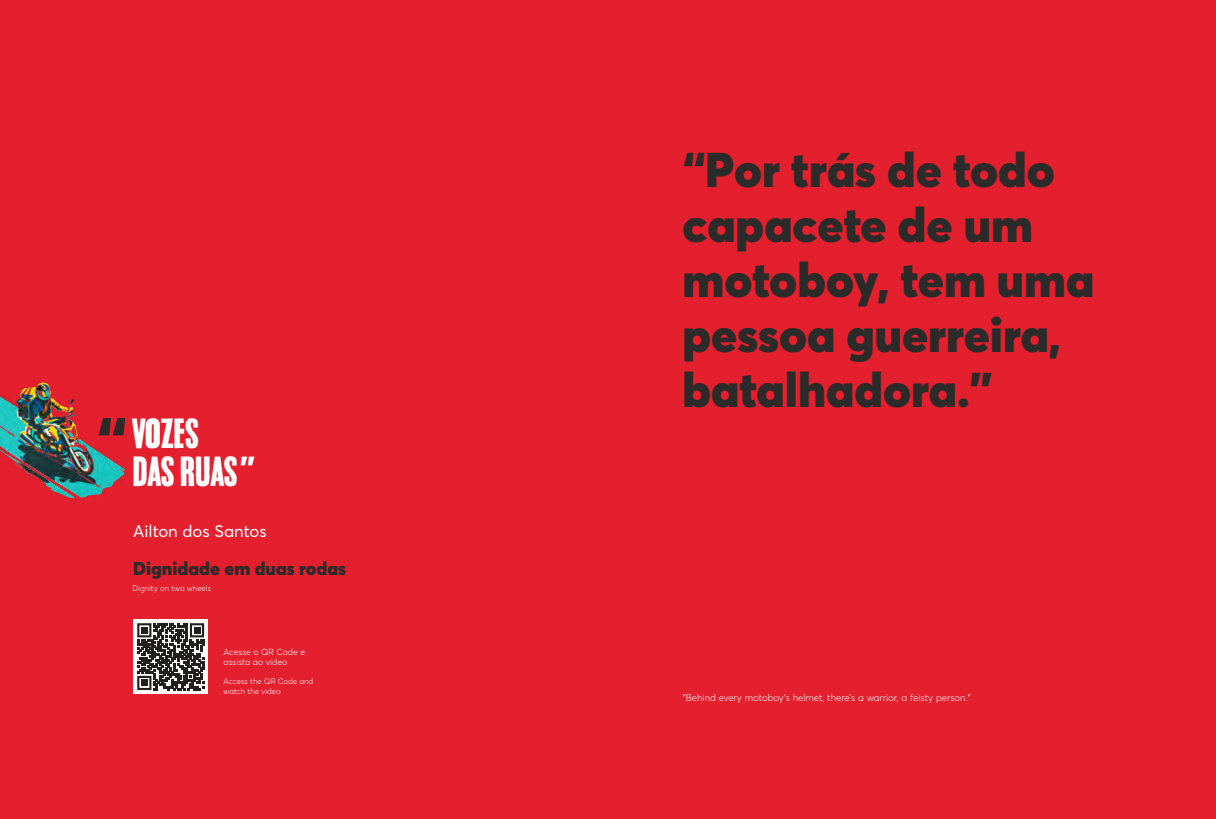
<style>
.page{position:relative;width:1216px;height:819px;background:#fff}
.page>*{position:absolute;margin:0;border:0;box-sizing:border-box;transform-origin:0 0}
.t1{font:900 62.12px "Averta";color:#2b2b2a}
.t2{font:900 48.12px/55.1px "Averta";color:#2b2b2a}
.t3{font:36.66px/38.6px "Changeyourname";color:#fff}
.t4{font:900 31.5px "Averta";color:#fff}
.t5{font:900 18.38px "Averta";color:#2b2b2a}
.t6{font:16.62px "Averta";color:#fff}
.t7{font:300 9.62px "Averta";color:#fff}
.t8{font:300 8.75px/10.5px "Averta";color:#fff}
.t9{font:300 7.88px/9.5px "Averta";color:#fff}
</style>
<div class="page">
<div style="left:0;top:0;width:1215px;height:819px;background:#e41f2e"></div>
<div style="left:133px;top:619px;width:75px;height:75px;background:#fff"></div>
<svg style="left:137px;top:623px;width:67px;height:67px"></svg>
<img style="left:0;top:382px;width:125px;height:118px">
<p class="t3" style="left:133px;top:415px;width:106px">VOZES<br>DAS RUAS</p>
<p class="t1" style="left:97px;top:400px;width:31px">“</p>
<p class="t4" style="left:240px;top:448px;width:16px">”</p>
<p class="t6" style="left:133px;top:520px;width:135px">Ailton dos Santos</p>
<p class="t5" style="left:133px;top:557px;width:215px">Dignidade em duas rodas</p>
<p class="t9" style="left:132px;top:583px;width:80px">Dignity on two wheels</p>
<p class="t8" style="left:223px;top:646px;width:83px">Acesse o QR Code e assista ao vídeo</p>
<p class="t9" style="left:223px;top:676px;width:91px">Access the QR Code and watch the video</p>
<p class="t2" style="left:682px;top:141px;width:413px">“Por trás de todo capacete de um motoboy, tem uma pessoa guerreira, batalhadora.”</p>
<p class="t7" style="left:683px;top:691px;width:289px">“Behind every motoboy’s helmet, there’s a warrior, a feisty person.”</p>
</div>
